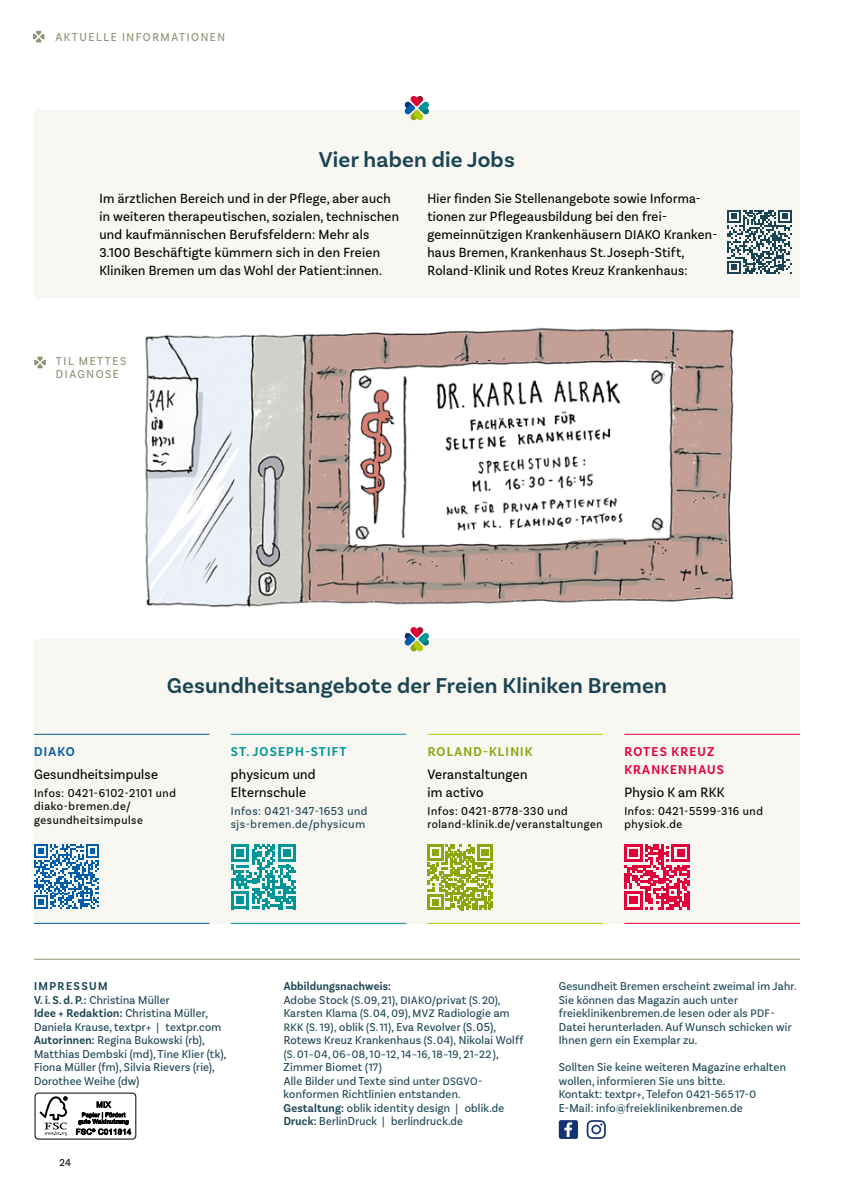
<style>
.page{position:relative;width:851px;height:1191px;background:#fff}
.page>*{position:absolute;margin:0;border:0;box-sizing:border-box;transform-origin:0 0}
.t1{font:600 22.5px "Basic Sans";letter-spacing:.01em;color:#194453}
.t2{font:14.25px/18px "Basic Sans Narrow";letter-spacing:.02em;color:#000}
.t3{font:13.95px/18px "Basic Sans Narrow";letter-spacing:.02em;color:#000}
.t4{font:600 13.5px/18px "Basic Sans Narrow";letter-spacing:.09em;color:#e4003a}
.t5{font:600 13.5px "Basic Sans Narrow";letter-spacing:.09em;color:#009596}
.t6{font:600 13.5px "Basic Sans Narrow";letter-spacing:.09em;color:#8ea50d}
.t7{font:600 13.5px "Basic Sans Narrow";letter-spacing:.09em;color:#005da9}
.t8{font:12px/13.5px "Basic Sans Narrow";letter-spacing:.02em;color:#194453}
.t9{font:12px/13.5px "Basic Sans Narrow";letter-spacing:.05em;color:#000}
.t10{font:12px/13.5px "Basic Sans Narrow";letter-spacing:.05em;color:#194453}
.t11{font:12px/13.5px "Basic Sans Narrow";letter-spacing:.13em;color:#918f74}
.t12{font:600 12px "Basic Sans Narrow";letter-spacing:.02em;color:#194453}
.t13{font:11.4px "Basic Sans Narrow";letter-spacing:.035em;color:#194453}
.t14{font:10.5px "Basic Sans Narrow";color:#000}
.s1{font-size:13.5px}
.s2{font-weight:600}
.s3{font-size:11.4px}
.s4{font-size:12px}
</style>
<div class="page">
<div style="left:558px;top:1120px;width:20px;height:18px;background:#123274;border-radius:2px"></div>
<svg style="left:564px;top:1122px;width:8px;height:15px"></svg>
<svg style="left:586px;top:1120px;width:19px;height:18px"></svg>
<img style="left:144px;top:327px;width:590px;height:280px">
<svg style="left:33px;top:30px;width:12px;height:13px"></svg>
<div style="left:34px;top:639px;width:765px;height:284px;background:#f8f7f1"></div>
<svg style="left:34px;top:844px;width:65px;height:65px"></svg>
<svg style="left:231px;top:844px;width:65px;height:65px"></svg>
<svg style="left:427px;top:844px;width:66px;height:66px"></svg>
<svg style="left:624px;top:844px;width:65px;height:65px"></svg>
<hr style="left:34px;top:734px;width:175px;height:1px;background:#005da9">
<hr style="left:231px;top:734px;width:175px;height:1px;background:#009596">
<hr style="left:427px;top:734px;width:176px;height:1px;background:#afca0b">
<hr style="left:624px;top:734px;width:175px;height:1px;background:#e4003a">
<hr style="left:34px;top:923px;width:175px;height:1px;background:#005da9">
<hr style="left:231px;top:923px;width:175px;height:1px;background:#009596">
<hr style="left:427px;top:923px;width:176px;height:1px;background:#afca0b">
<hr style="left:624px;top:923px;width:175px;height:1px;background:#e4003a">
<svg style="left:404px;top:627px;width:25px;height:24px"></svg>
<svg style="left:34px;top:356px;width:12px;height:12px"></svg>
<hr style="left:34px;top:958px;width:765px;height:1px;background:#918f74">
<div style="left:34px;top:109px;width:765px;height:189px;background:#f8f7f1"></div>
<svg style="left:727px;top:210px;width:64px;height:64px"></svg>
<svg style="left:404px;top:96px;width:25px;height:24px"></svg>
<div style="left:35px;top:1092px;width:101px;height:47px;border:1px solid #000;border-radius:3px"></div>
<svg style="left:40px;top:1096px;width:27px;height:39px"></svg>
<svg style="left:76px;top:1101px;width:55px;height:33px"></svg>
<p class="t11" style="left:55px;top:30px;width:171px">AKTUELLE INFORMATIONEN</p>
<h1 class="t1" style="left:319px;top:145px;width:197px">Vier haben die Jobs</h1>
<p class="t3" style="left:99px;top:189px;width:301px">Im ärztlichen Bereich und in der Pflege, aber auch in weiteren therapeutischen, sozialen, technischen und kaufmännischen Berufsfeldern: Mehr als <span class="s1">3.100</span> Beschäftigte kümmern sich in den Freien Kliniken Bremen um das Wohl der Patient:innen.</p>
<p class="t3" style="left:427px;top:189px;width:291px">Hier finden Sie Stellenangebote sowie Informa&shy;tionen zur Pflegeausbildung bei den frei&shy;gemeinnützigen Krankenhäusern <span class="s1">DIAKO</span> Kranken&shy;haus Bremen, Krankenhaus St.Joseph-Stift, Roland-Klinik und Rotes Kreuz Krankenhaus:</p>
<p class="t11" style="left:56px;top:354px;width:72px">TIL METTES<br>DIAGNOSE</p>
<h1 class="t1" style="left:167px;top:672px;width:501px">Gesundheitsangebote der Freien Kliniken Bremen</h1>
<p class="t7" style="left:34px;top:744px;width:42px">DIAKO</p>
<p class="t2" style="left:34px;top:765px;width:125px">Gesundheitsimpulse</p>
<p class="t9" style="left:34px;top:786px;width:143px">Infos: 0421-6102-2101 und diako-bremen.de/ gesundheitsimpulse</p>
<p class="t5" style="left:231px;top:744px;width:117px">ST. JOSEPH-STIFT</p>
<p class="t2" style="left:231px;top:765px;width:86px">physicum und<br>Elternschule</p>
<p class="t10" style="left:231px;top:804px;width:138px">Infos: 0421-347-1653 und sjs-bremen.de/physicum</p>
<p class="t6" style="left:427px;top:744px;width:106px">ROLAND-KLINIK</p>
<p class="t2" style="left:427px;top:765px;width:101px">Veranstaltungen im activo</p>
<p class="t9" style="left:427px;top:804px;width:176px">Infos: 0421-8778-330 und roland-klinik.de/veranstaltungen</p>
<p class="t4" style="left:624px;top:743px;width:101px">ROTES KREUZ<br>KRANKENHAUS</p>
<p class="t2" style="left:624px;top:783px;width:101px">Physio K am RKK</p>
<p class="t9" style="left:624px;top:804px;width:140px">Infos: 0421-5599-316 und physiok.de</p>
<p class="t8" style="left:34px;top:980px;width:194px"><span class="s2">IMPRESSUM<br>V. i. S. d. P.:</span> Christina Müller<br><span class="s2">Idee + Redaktion:</span> Christina Müller,<br>Daniela Krause, textpr+ | textpr.com<br><span class="s2">Autorinnen:</span> Regina Bukowski (rb),<br>Matthias Dembski (md), Tine Klier (tk),<br>Fiona Müller (fm), Silvia Rievers (rie),<br>Dorothee Weihe (dw)</p>
<p class="t8" style="left:558px;top:980px;width:239px">Gesundheit Bremen erscheint zweimal im Jahr.<br>Sie können das Magazin auch unter freieklinikenbremen.de lesen oder als <span class="s3">PDF</span>-Datei herunterladen. Auf Wunsch schicken wir Ihnen gern ein Exemplar zu.</p>
<p class="t12" style="left:283px;top:980px;width:109px">Abbildungsnachweis:</p>
<p class="t13" style="left:283px;top:994px;width:218px"><span class="s4">Adobe Stock</span> (S.09, 21)<span class="s4">,</span> DIAKO/<span class="s4">privat</span> (S. 20),</p>
<p class="t8" style="left:283px;top:1007px;width:241px">Karsten Klama <span class="s3">(S.04, 09), MVZ</span> Radiologie am<br><span class="s3">RKK (S.19),</span> oblik <span class="s3">(</span>S.<span class="s3">11)</span>, Eva Revolver (S.05),<br>Rotews Kreuz Krankenhaus <span class="s3">(S.04),</span> Nikolai Wolff</p>
<p class="t13" style="left:283px;top:1048px;width:217px">(S.01–04, 06–08,10–12,14–16,18–19, 21–22)<span class="s4">,</span></p>
<p class="t8" style="left:283px;top:1061px;width:222px">Zimmer Biomet <span class="s3">(17)<br></span>Alle Bilder und Texte sind unter <span class="s3">DSGVO</span>-- konformen Richtlinien entstanden.<br><span class="s2">Gestaltung:</span> oblik identity design | oblik.de <span class="s2">Druck:</span> BerlinDruck | berlindruck.de</p>
<p class="t8" style="left:558px;top:1061px;width:228px">Sollten Sie keine weiteren Magazine erhalten wollen, informieren Sie uns bitte.<br>Kontakt: textpr+, Telefon <span class="s3">0421-565 17-0<br></span>E-Mail: info@freieklinikenbremen.de</p>
<p class="t14" style="left:60px;top:1156px;width:13px">24</p>
</div>
